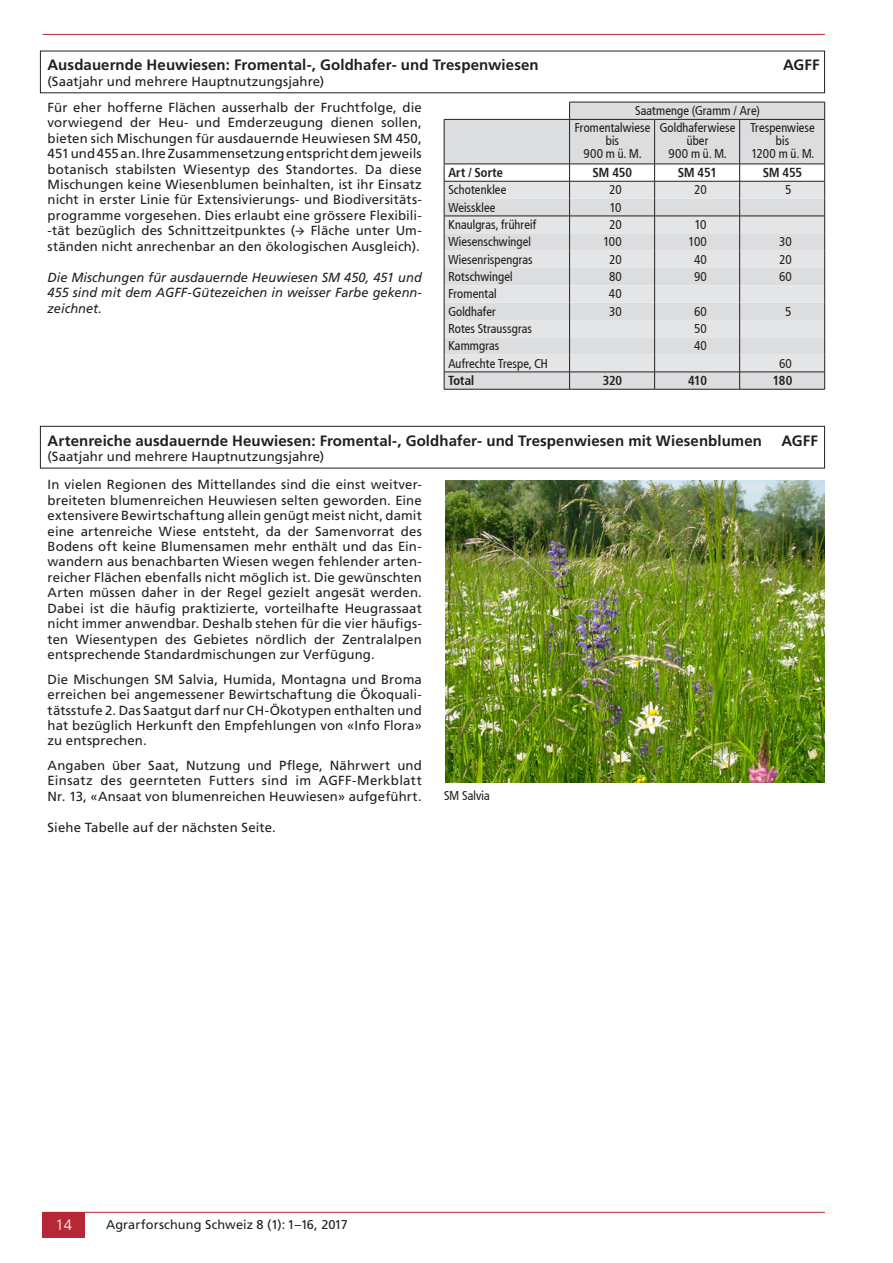
<style>
.page{position:relative;width:893px;height:1263px;background:#fff}
.page>*{position:absolute;margin:0;border:0;box-sizing:border-box;transform-origin:0 0}
.titel_2_-_zwischen{font:700 15px "Frutiger LT Std";letter-spacing:.005em;color:#231f20}
.t1{font:300 15px "Frutiger LT Std";color:#fff}
.normal_block{font:13.2px/15.5px "Frutiger LT Std";letter-spacing:.01em;color:#231f20;text-align:justify}
.normal_block-2{font:italic 13.2px/15.5px "Frutiger LT Std";color:#231f20;text-align:justify}
.tabellentext{font:12.75px/12.9px "Frutiger Condensed BQ";letter-spacing:.01em;color:#231f20;text-align:center}
.tabellentext-2{font:700 12.75px "Frutiger Condensed BQ";letter-spacing:.005em;color:#231f20}
.t2{font:12.75px "Frutiger LT Std";letter-spacing:.01em;color:#231f20}
</style>
<div class="page">
<hr style="left:43px;top:1212px;width:782px;height:1px;background:#b72837">
<div style="left:43px;top:1212px;width:42px;height:25px;background:#b72837"></div>
<hr style="left:43px;top:34px;width:782px;height:1px;background:#b72837">
<svg style="left:444px;top:103px;width:380px;height:286px;fill:#dcdddf"></svg>
<div style="left:445px;top:182px;width:379px;height:190px;background:#e4e5e7"></div>
<hr style="left:569px;top:102px;width:86px;height:1px;background:#231f20">
<svg style="left:569px;top:102px;width:1px;height:17px"></svg>
<hr style="left:655px;top:102px;width:85px;height:1px;background:#231f20">
<hr style="left:740px;top:102px;width:85px;height:1px;background:#231f20">
<svg style="left:824px;top:102px;width:1px;height:17px"></svg>
<hr style="left:444px;top:119px;width:126px;height:1px;background:#231f20">
<hr style="left:444px;top:120px;width:1px;height:44px;background:#231f20">
<hr style="left:570px;top:119px;width:85px;height:1px;background:#231f20">
<hr style="left:569px;top:120px;width:1px;height:44px;background:#231f20">
<hr style="left:655px;top:119px;width:85px;height:1px;background:#231f20">
<hr style="left:654px;top:120px;width:1px;height:44px;background:#231f20">
<hr style="left:740px;top:119px;width:85px;height:1px;background:#231f20">
<hr style="left:739px;top:120px;width:1px;height:44px;background:#231f20">
<hr style="left:824px;top:120px;width:1px;height:44px;background:#231f20">
<hr style="left:444px;top:164px;width:126px;height:1px;background:#231f20">
<hr style="left:570px;top:164px;width:85px;height:1px;background:#231f20">
<hr style="left:655px;top:164px;width:85px;height:1px;background:#231f20">
<hr style="left:740px;top:164px;width:85px;height:1px;background:#231f20">
<hr style="left:444px;top:181px;width:126px;height:1px;background:#231f20">
<hr style="left:570px;top:181px;width:85px;height:1px;background:#231f20">
<hr style="left:655px;top:181px;width:85px;height:1px;background:#231f20">
<hr style="left:740px;top:181px;width:85px;height:1px;background:#231f20">
<hr style="left:444px;top:216px;width:126px;height:1px;background:#231f20">
<hr style="left:570px;top:216px;width:85px;height:1px;background:#231f20">
<hr style="left:655px;top:216px;width:85px;height:1px;background:#231f20">
<hr style="left:740px;top:216px;width:85px;height:1px;background:#231f20">
<hr style="left:444px;top:372px;width:126px;height:1px;background:#231f20">
<svg style="left:444px;top:164px;width:1px;height:225px"></svg>
<hr style="left:570px;top:372px;width:85px;height:1px;background:#231f20">
<svg style="left:569px;top:164px;width:1px;height:225px"></svg>
<hr style="left:655px;top:372px;width:85px;height:1px;background:#231f20">
<svg style="left:654px;top:164px;width:1px;height:225px"></svg>
<hr style="left:740px;top:372px;width:85px;height:1px;background:#231f20">
<svg style="left:739px;top:164px;width:1px;height:225px"></svg>
<svg style="left:824px;top:164px;width:1px;height:225px"></svg>
<hr style="left:444px;top:389px;width:126px;height:1px;background:#231f20">
<hr style="left:570px;top:389px;width:85px;height:1px;background:#231f20">
<hr style="left:655px;top:389px;width:85px;height:1px;background:#231f20">
<hr style="left:740px;top:389px;width:85px;height:1px;background:#231f20">
<img style="left:445px;top:480px;width:380px;height:303px">
<div style="left:40px;top:426px;width:785px;height:42px;border:1px solid #231f20"></div>
<p class="titel_2_-_zwischen" style="left:48px;top:56px;width:493px">Ausdauernde Heuwiesen: Fromental-, Goldhafer- und Trespenwiesen</p>
<p class="titel_2_-_zwischen" style="left:783px;top:56px;width:38px">AGFF</p>
<p class="normal_block" style="left:48px;top:74px;width:278px">(Saatjahr und mehrere Hauptnutzungsjahre)</p>
<p class="normal_block" style="left:48px;top:100px;width:376px">Für eher hofferne Flächen ausserhalb der Fruchtfolge, die vorwiegend der Heu- und Emderzeugung dienen sollen, bieten sich Mischungen für ausdauernde Heuwiesen SM 450, 451 und 455 an. Ihre Zusammensetzung entspricht dem jeweils botanisch stabilsten Wiesentyp des Standortes. Da diese Mischungen keine Wiesenblumen beinhalten, ist ihr Einsatz nicht in erster Linie für Extensivierungs- und Biodiversitäts&shy;programme vorgesehen. Dies erlaubt eine grössere Flexibili--tät bezüglich des Schnittzeitpunktes (→ Fläche unter Um&shy;ständen nicht anrechenbar an den ökologischen Ausgleich).</p>
<p class="normal_block-2" style="left:48px;top:269px;width:376px">Die Mischungen für ausdauernde Heuwiesen SM 450, 451 und 455 sind mit dem AGFF-Gütezeichen in weisser Farbe gekenn&shy;zeichnet.</p>
<p class="tabellentext" style="left:635px;top:104px;width:126px">Saatmenge (Gramm / Are)</p>
<p class="tabellentext" style="left:575px;top:121px;width:77px">Fromentalwiese</p>
<p class="tabellentext" style="left:583px;top:134px;width:59px">bis<br>900 m ü. M.</p>
<p class="tabellentext" style="left:660px;top:121px;width:77px">Goldhaferwiese</p>
<p class="tabellentext" style="left:669px;top:134px;width:59px">über<br>900 m ü. M.</p>
<p class="tabellentext" style="left:750px;top:121px;width:66px">Trespenwiese</p>
<p class="tabellentext" style="left:751px;top:134px;width:65px">bis<br>1200 m ü. M.</p>
<p class="tabellentext-2" style="left:448px;top:165px;width:56px">Art / Sorte</p>
<p class="tabellentext-2" style="left:593px;top:165px;width:41px">SM 450</p>
<p class="tabellentext-2" style="left:678px;top:165px;width:40px">SM 451</p>
<p class="tabellentext-2" style="left:763px;top:165px;width:41px">SM 455</p>
<p class="tabellentext" style="left:448px;top:183px;width:59px">Schotenklee</p>
<p class="tabellentext" style="left:609px;top:183px;width:14px">20</p>
<p class="tabellentext" style="left:694px;top:183px;width:14px">20</p>
<p class="tabellentext" style="left:785px;top:183px;width:8px">5</p>
<p class="tabellentext" style="left:448px;top:201px;width:49px">Weissklee</p>
<p class="tabellentext" style="left:609px;top:201px;width:14px">10</p>
<p class="tabellentext" style="left:448px;top:218px;width:89px">Knaulgras, frühreif</p>
<p class="tabellentext" style="left:609px;top:218px;width:14px">20</p>
<p class="tabellentext" style="left:694px;top:218px;width:14px">10</p>
<p class="tabellentext" style="left:448px;top:235px;width:84px">Wiesenschwingel</p>
<p class="tabellentext" style="left:603px;top:235px;width:20px">100</p>
<p class="tabellentext" style="left:688px;top:235px;width:20px">100</p>
<p class="tabellentext" style="left:779px;top:235px;width:14px">30</p>
<p class="tabellentext" style="left:448px;top:253px;width:86px">Wiesenrispengras</p>
<p class="tabellentext" style="left:609px;top:253px;width:14px">20</p>
<p class="tabellentext" style="left:694px;top:253px;width:14px">40</p>
<p class="tabellentext" style="left:779px;top:253px;width:14px">20</p>
<p class="tabellentext" style="left:448px;top:270px;width:66px">Rotschwingel</p>
<p class="tabellentext" style="left:609px;top:270px;width:14px">80</p>
<p class="tabellentext" style="left:694px;top:270px;width:14px">90</p>
<p class="tabellentext" style="left:779px;top:270px;width:14px">60</p>
<p class="tabellentext" style="left:448px;top:287px;width:50px">Fromental</p>
<p class="tabellentext" style="left:609px;top:287px;width:14px">40</p>
<p class="tabellentext" style="left:448px;top:305px;width:49px">Goldhafer</p>
<p class="tabellentext" style="left:609px;top:305px;width:14px">30</p>
<p class="tabellentext" style="left:694px;top:305px;width:14px">60</p>
<p class="tabellentext" style="left:785px;top:305px;width:8px">5</p>
<p class="tabellentext" style="left:448px;top:322px;width:85px">Rotes Straussgras</p>
<p class="tabellentext" style="left:694px;top:322px;width:14px">50</p>
<p class="tabellentext" style="left:448px;top:339px;width:53px">Kammgras</p>
<p class="tabellentext" style="left:694px;top:339px;width:14px">40</p>
<p class="tabellentext" style="left:448px;top:357px;width:101px">Aufrechte Trespe, CH</p>
<p class="tabellentext" style="left:779px;top:357px;width:14px">60</p>
<p class="tabellentext-2" style="left:448px;top:372px;width:27px">Total</p>
<p class="tabellentext-2" style="left:603px;top:372px;width:21px">320</p>
<p class="tabellentext-2" style="left:688px;top:372px;width:21px">410</p>
<p class="tabellentext-2" style="left:773px;top:372px;width:21px">180</p>
<p class="titel_2_-_zwischen" style="left:48px;top:432px;width:716px">Artenreiche ausdauernde Heuwiesen: Fromental-, Goldhafer- und Trespenwiesen mit Wiesenblumen</p>
<p class="titel_2_-_zwischen" style="left:781px;top:432px;width:38px">AGFF</p>
<p class="normal_block" style="left:48px;top:449px;width:278px">(Saatjahr und mehrere Hauptnutzungsjahre)</p>
<p class="normal_block" style="left:48px;top:477px;width:376px">In vielen Regionen des Mittellandes sind die einst weitver&shy;breiteten blumenreichen Heuwiesen selten geworden. Eine extensivere Bewirtschaftung allein genügt meist nicht, damit eine artenreiche Wiese entsteht, da der Samenvorrat des Bodens oft keine Blumensamen mehr enthält und das Ein&shy;wandern aus benachbarten Wiesen wegen fehlender arten&shy;reicher Flächen ebenfalls nicht möglich ist. Die gewünschten Arten müssen daher in der Regel gezielt angesät werden.<br>Dabei ist die häufig praktizierte, vorteilhafte Heugrassaat nicht immer anwendbar. Deshalb stehen für die vier häufigs&shy;ten Wiesentypen des Gebietes nördlich der Zentralalpen entsprechende Standardmischungen zur Verfügung.</p>
<p class="normal_block" style="left:48px;top:671px;width:376px">Die Mischungen SM Salvia, Humida, Montagna und Broma erreichen bei angemessener Bewirtschaftung die Ökoquali&shy;tätsstufe 2. Das Saatgut darf nur CH-Ökotypen enthalten und hat bezüglich Herkunft den Empfehlungen von «Info Flora» zu entsprechen.</p>
<p class="normal_block" style="left:48px;top:758px;width:376px">Angaben über Saat, Nutzung und Pflege, Nährwert und Einsatz des geernteten Futters sind im AGFF-Merkblatt Nr. 13, «Ansaat von blumenreichen Heuwiesen» aufgeführt.</p>
<p class="normal_block" style="left:48px;top:819px;width:230px">Siehe Tabelle auf der nächsten Seite.</p>
<p class="tabellentext" style="left:444px;top:789px;width:47px">SM Salvia</p>
<p class="t1" style="left:56px;top:1216px;width:18px">14</p>
<p class="t2" style="left:106px;top:1217px;width:243px">Agrarforschung Schweiz 8 (1): 1–16, 2017</p>
</div>
